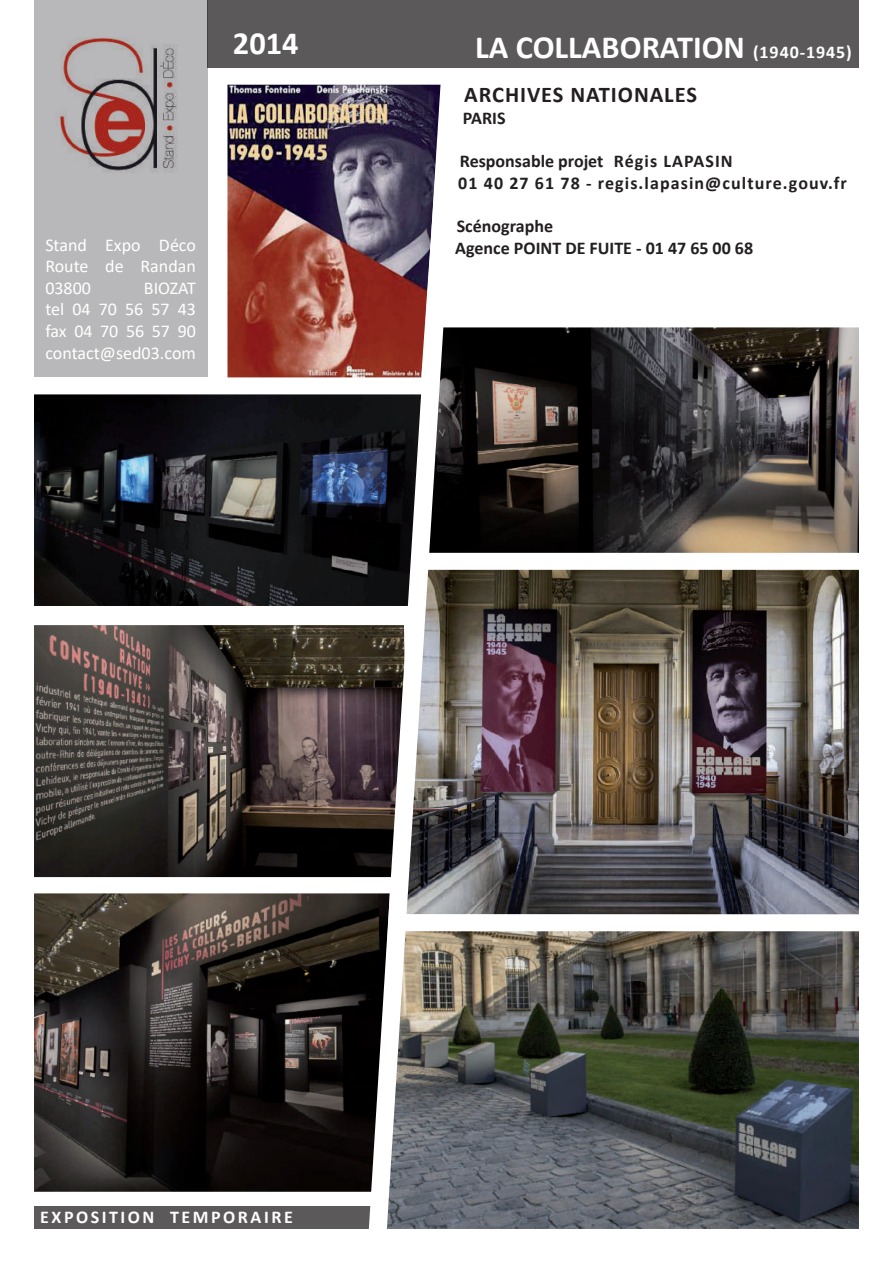
<style>
.page{position:relative;width:893px;height:1263px;background:#fff}
.page>*{position:absolute;margin:0;border:0;box-sizing:border-box;transform-origin:0 0}
.t1{font:700 32.4px "Calibri";color:#fff}
.t2{font:700 22.5px "Calibri";letter-spacing:.04em;color:#231f20}
.t3{font:18px/21.6px "Calibri";color:#fff;text-align:justify}
.t4{font:700 18px/21.6px "Calibri";letter-spacing:.06em;color:#231f20}
.t5{font:700 18px/21.6px "Calibri";color:#231f20}
.t6{font:700 18px "Calibri";letter-spacing:.14em;color:#fff}
.s1{font-size:18px}
</style>
<div class="page">
<div style="left:34px;top:1206px;width:344px;height:23px;background:#5c595a"></div>
<div style="left:34px;top:0;width:173px;height:377px;background:#b8b8ba"></div>
<div style="left:207px;top:0;width:652px;height:67px;background:#5c595a"></div>
<img style="left:469px;top:931px;width:390px;height:298px">
<img style="left:469px;top:570px;width:390px;height:344px">
<img style="left:34px;top:893px;width:324px;height:299px">
<img style="left:34px;top:625px;width:324px;height:252px">
<img style="left:34px;top:394px;width:324px;height:212px">
<img style="left:469px;top:327px;width:390px;height:226px">
<img style="left:227px;top:85px;width:131px;height:292px">
<img style="left:358px;top:67px;width:111px;height:1162px">
<p class="t3" style="left:45px;top:233px;width:152px">Stand Expo Déco Route de Randan 03800</p>
<p class="t3" style="left:45px;top:277px;width:152px;text-indent:98px">BIOZAT tel 04 70 56 57 43 fax 04 70 56 57 90 contact@sed03.com</p>
<h1 class="t1" style="left:233px;top:21px;width:67px">2014</h1>
<h1 class="t1" style="left:475px;top:24px;width:378px">LA COLLABORATION <span class="s1">(1940-1945)</span></h1>
<p class="t2" style="left:464px;top:79px;width:234px">ARCHIVES NATIONALES</p>
<p class="t5" style="left:463px;top:107px;width:44px">PARIS</p>
<p class="t4" style="left:458px;top:150px;width:390px">Responsable projet Régis LAPASIN<br>01 40 27 61 78 - regis.lapasin@culture.gouv.fr</p>
<p class="t5" style="left:455px;top:215px;width:299px">Scénographe<br>Agence POINT DE FUITE - 01 47 65 00 68</p>
<p class="t6" style="left:40px;top:1205px;width:254px">EXPOSITION TEMPORAIRE</p>
</div>
